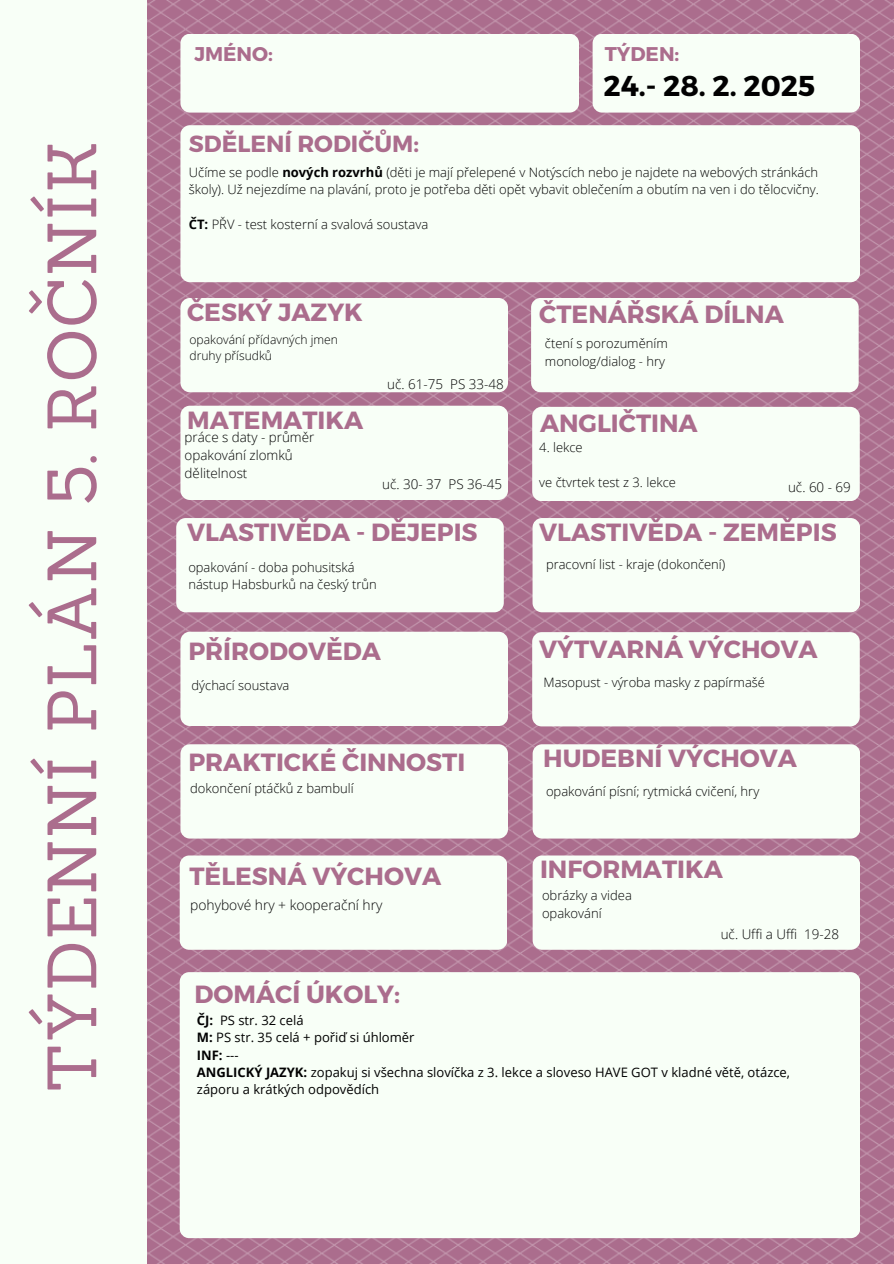
<style>
.page{position:relative;width:894px;height:1264px;background:#fff}
.page>*{position:absolute;margin:0;border:0;box-sizing:border-box;transform-origin:0 0}
.t1{font:67.8px "Sanchez";letter-spacing:.01em;color:#ab6d8d}
.t2{font:700 28.65px "Montserrat";color:#010101}
.t3{font:700 24.75px "Montserrat";color:#ab6d8d}
.t4{font:700 23.25px "Montserrat";color:#ab6d8d}
.t5{font:700 19.8px "Montserrat";color:#ab6d8d}
.t6{font:300 13.8px "Open Sans";color:#010101}
.t7{font:300 13.35px/17.9px "Open Sans";color:#010101}
.t8{font:300 13.05px/17.4px "Open Sans";color:#010101}
.t9{font:13.05px/17.4px "Open Sans";color:#010101}
.t10{font:300 12.9px/17.2px "Open Sans";color:#010101}
.t11{font:300 12.15px "Open Sans";color:#010101}
.s1{font-weight:700}
</style>
<div class="page">
<img style="left:147px;top:0;width:746px;height:1263px">
<div style="left:0;top:0;width:147px;height:1263px;background:#f8fff7"></div>
<div style="left:180px;top:125px;width:679px;height:157px;background:#f8fff7;border-radius:9px"></div>
<div style="left:180px;top:34px;width:399px;height:79px;background:#f8fff7;border-radius:9px"></div>
<div style="left:592px;top:34px;width:267px;height:79px;background:#f8fff7;border-radius:9px"></div>
<div style="left:180px;top:972px;width:680px;height:266px;background:#f8fff7;border-radius:9px"></div>
<div style="left:180px;top:298px;width:328px;height:94px;background:#f8fff7;border-radius:9px"></div>
<div style="left:180px;top:405px;width:328px;height:95px;background:#f8fff7;border-radius:9px"></div>
<div style="left:531px;top:298px;width:327px;height:94px;background:#f8fff7;border-radius:9px"></div>
<div style="left:176px;top:518px;width:327px;height:94px;background:#f8fff7;border-radius:9px"></div>
<div style="left:532px;top:518px;width:327px;height:94px;background:#f8fff7;border-radius:9px"></div>
<div style="left:180px;top:631px;width:328px;height:95px;background:#f8fff7;border-radius:9px"></div>
<div style="left:532px;top:632px;width:327px;height:94px;background:#f8fff7;border-radius:9px"></div>
<div style="left:180px;top:744px;width:328px;height:94px;background:#f8fff7;border-radius:9px"></div>
<div style="left:532px;top:744px;width:327px;height:94px;background:#f8fff7;border-radius:9px"></div>
<div style="left:180px;top:855px;width:327px;height:94px;background:#f8fff7;border-radius:9px"></div>
<div style="left:532px;top:855px;width:327px;height:94px;background:#f8fff7;border-radius:9px"></div>
<div style="left:532px;top:407px;width:327px;height:94px;background:#f8fff7;border-radius:9px"></div>
<h5 class="t1" style="left:28px;top:1092px;width:953px;rotate:-90deg">TÝDENNÍ PLÁN 5. ROČNÍK</h5>
<h5 class="t5" style="left:194px;top:42px;width:80px">JMÉNO:</h5>
<h4 class="t4" style="left:189px;top:128px;width:232px">SDĚLENÍ RODIČŮM:</h4>
<h4 class="t5" style="left:604px;top:42px;width:76px">TÝDEN:</h4>
<h5 class="t2" style="left:603px;top:67px;width:213px">24.- 28. 2. 2025</h5>
<h5 class="t8" style="left:189px;top:163px;width:631px">Učíme se podle <span class="s1">nových rozvrhů</span> (děti je mají přelepené v Notýscích nebo je najdete na webových stránkách školy). Už nejezdíme na plavání, proto je potřeba děti opět vybavit oblečením a obutím na ven i do tělocvičny.</h5>
<h3 class="t8" style="left:189px;top:215px;width:241px"><span class="s1">ČT:</span> PŘV - test kosterní a svalová soustava</h3>
<h3 class="t3" style="left:187px;top:296px;width:177px">ČESKÝ JAZYK</h3>
<h2 class="t3" style="left:539px;top:298px;width:246px">ČTENÁŘSKÁ DÍLNA</h2>
<h3 class="t11" style="left:189px;top:331px;width:150px">opakování přídavných jmen</h3>
<h5 class="t11" style="left:189px;top:347px;width:84px">druhy přísudků</h5>
<h5 class="t10" style="left:544px;top:334px;width:124px">čtení s porozuměním monolog/dialog - hry</h5>
<h3 class="t7" style="left:387px;top:375px;width:118px">uč. 61-75 PS 33-48</h3>
<p class="t3" style="left:187px;top:403px;width:177px">MATEMATIKA</p>
<h5 class="t7" style="left:185px;top:428px;width:131px">práce s daty - průměr opakování zlomků dělitelnost</h5>
<h5 class="t7" style="left:382px;top:475px;width:121px">uč. 30- 37 PS 36-45</h5>
<h5 class="t3" style="left:540px;top:407px;width:159px">ANGLIČTINA</h5>
<h3 class="t10" style="left:539px;top:438px;width:45px">4. lekce</h3>
<h5 class="t10" style="left:539px;top:473px;width:138px">ve čtvrtek test z 3. lekce</h5>
<h5 class="t7" style="left:787px;top:477px;width:64px">uč. 60 - 69</h5>
<p class="t3" style="left:187px;top:516px;width:292px">VLASTIVĚDA - DĚJEPIS</p>
<h5 class="t3" style="left:539px;top:516px;width:299px">VLASTIVĚDA - ZEMĚPIS</h5>
<h5 class="t10" style="left:188px;top:558px;width:190px">opakování - doba pohusitská nástup Habsburků na český trůn</h5>
<h3 class="t10" style="left:546px;top:556px;width:181px">pracovní list - kraje (dokončení)</h3>
<h4 class="t3" style="left:188px;top:635px;width:194px">PŘÍRODOVĚDA</h4>
<h3 class="t3" style="left:539px;top:633px;width:280px">VÝTVARNÁ VÝCHOVA</h3>
<h5 class="t10" style="left:191px;top:676px;width:99px">dýchací soustava</h5>
<h5 class="t10" style="left:543px;top:673px;width:223px">Masopust - výroba masky z papírmašé</h5>
<h5 class="t3" style="left:188px;top:746px;width:278px">PRAKTICKÉ ČINNOSTI</h5>
<h5 class="t3" style="left:543px;top:742px;width:255px">HUDEBNÍ VÝCHOVA</h5>
<h3 class="t8" style="left:190px;top:778px;width:165px">dokončení ptáčků z bambulí</h3>
<h3 class="t8" style="left:546px;top:782px;width:215px">opakování písní; rytmická cvičení, hry</h3>
<h3 class="t3" style="left:189px;top:860px;width:253px">TĚLESNÁ VÝCHOVA</h3>
<h5 class="t3" style="left:540px;top:853px;width:184px">INFORMATIKA</h5>
<h3 class="t8" style="left:542px;top:886px;width:91px">obrázky a videa opakování</h3>
<h3 class="t6" style="left:190px;top:895px;width:194px">pohybové hry + kooperační hry</h3>
<h3 class="t3" style="left:194px;top:977px;width:207px">DOMÁCÍ ÚKOLY:</h3>
<h3 class="t7" style="left:720px;top:924px;width:120px">uč. Uffi a Uffi 19-28</h3>
<h5 class="t9" style="left:197px;top:1011px;width:594px"><span class="s1">ČJ:</span> PS str. 32 celá<br><span class="s1">M:</span> PS str. 35 celá + pořiď si úhloměr<br><span class="s1">INF:</span> ---<br><span class="s1">ANGLICKÝ JAZYK:</span> zopakuj si všechna slovíčka z 3. lekce a sloveso HAVE GOT v kladné větě, otázce, záporu a krátkých odpovědích</h5>
</div>
